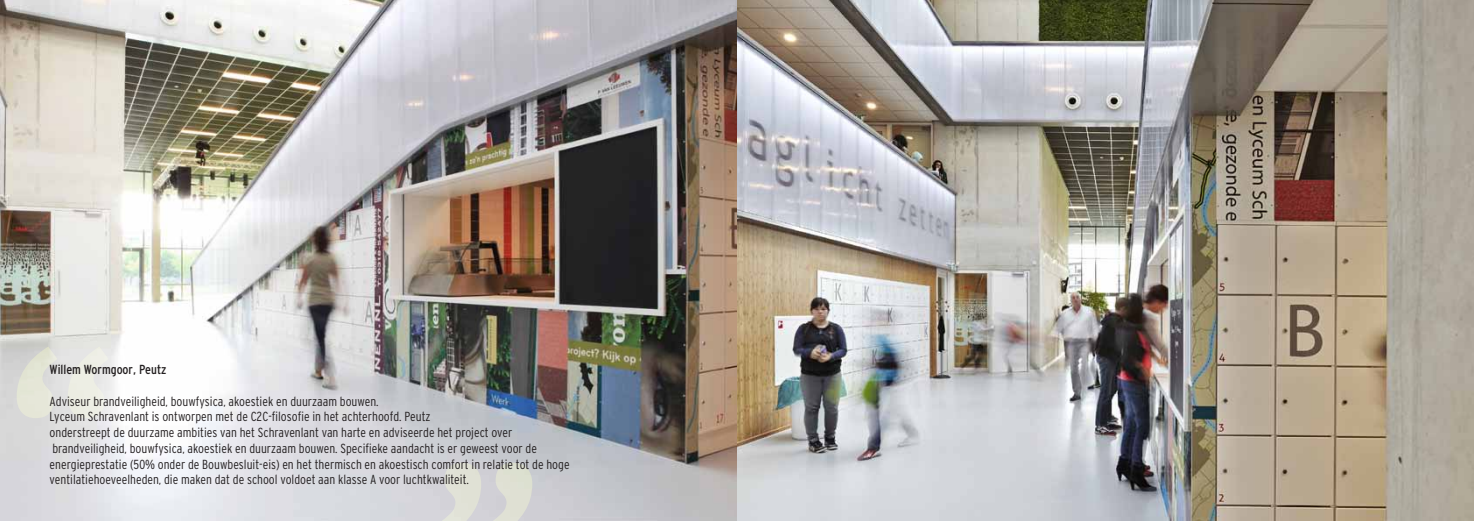
<style>
.page{position:relative;width:1474px;height:521px;background:#fff}
.page>*{position:absolute;margin:0;border:0;box-sizing:border-box;transform-origin:0 0}
.t1{font:700 227.41px "Trebuchet MS";color:#dfe67c}
.t2{font:300 13.12px/15.8px "Q Interstate 2000 Cond";color:#231f20}
.t3{font:13.12px "Q Interstate 2000 Cond";color:#231f20}
</style>
<div class="page">
<img style="left:0;top:0;width:1473px;height:521px">
<h1 class="t1" style="left:-6px;top:291px;width:135px">“</h1>
<p class="t3" style="left:50px;top:362px;width:118px">Willem Wormgoor, Peutz</p>
<p class="t2" style="left:50px;top:393px;width:521px">Adviseur brandveiligheid, bouwfysica, akoestiek en duurzaam bouwen.<br>Lyceum Schravenlant is ontworpen met de C2C-filosofie in het achterhoofd. Peutz<br>onderstreept de duurzame ambities van het Schravenlant van harte en adviseerde het project over brandveiligheid, bouwfysica, akoestiek en duurzaam bouwen. Specifieke aandacht is er geweest voor de energieprestatie (50% onder de Bouwbesluit-eis) en het thermisch en akoestisch comfort in relatie tot de hoge ventilatiehoeveelheden, die maken dat de school voldoet aan klasse A voor luchtkwaliteit.</p>
<h1 class="t1" style="left:420px;top:407px;width:135px">”</h1>
</div>
